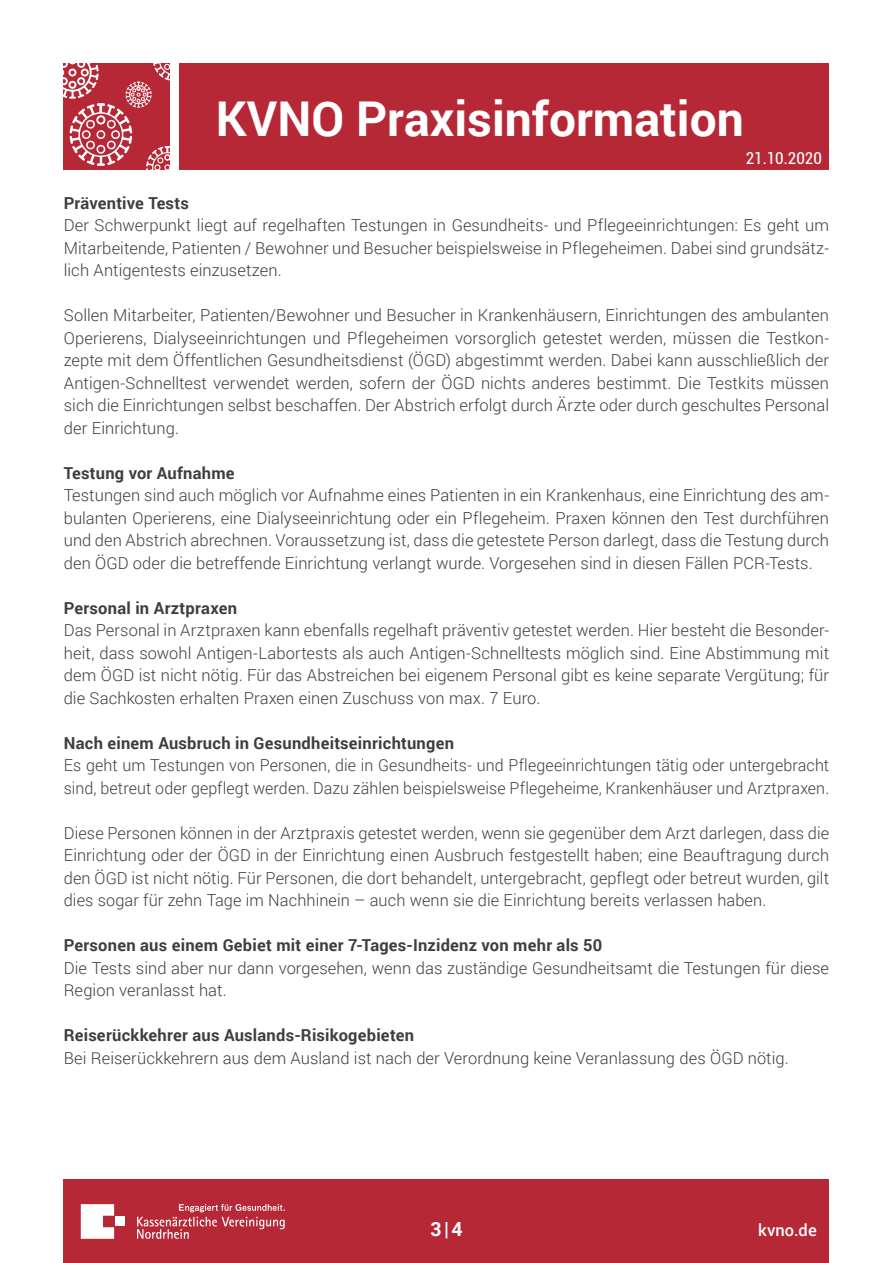
<style>
.page{position:relative;width:893px;height:1263px;background:#fff}
.page>*{position:absolute;margin:0;border:0;box-sizing:border-box;transform-origin:0 0}
.t1{font:700 48px "Roboto";color:#fff}
.t2{font:700 19.5px "Roboto";color:#fff}
.FT-11{font:300 16.5px/22.5px "Roboto";letter-spacing:.005em;color:#3e3e3f;text-align:justify}
.FT-11-2{font:700 16.5px "Roboto";letter-spacing:.015em;color:#3e3e3f}
.t3{font:condensed 16.5px "Roboto";color:#fff}
.t4{font:500 16.5px "Roboto";letter-spacing:.005em;color:#fff}
</style>
<div class="page">
<div style="left:180px;top:64px;width:649px;height:106px;background:#b72837"></div>
<svg style="left:64px;top:64px;width:106px;height:106px;background:#c44f5b"></svg>
<div style="left:64px;top:1180px;width:765px;height:83px;background:#b72837"></div>
<svg style="left:81px;top:1204px;width:33px;height:35px"></svg>
<div style="left:116px;top:1216px;width:9px;height:10px;background:#fff"></div>
<svg style="left:137px;top:1204px;width:148px;height:35px"></svg>
<h1 class="t1" style="left:216px;top:85px;width:530px">KVNO Praxisinformation</h1>
<p class="t3" style="left:746px;top:147px;width:78px">21.10.2020</p>
<p class="FT-11-2" style="left:64px;top:191px;width:127px">Präventive Tests</p>
<p class="FT-11" style="left:64px;top:213px;width:767px">Der Schwerpunkt liegt auf regelhaften Testungen in Gesundheits- und Pflegeeinrichtungen: Es geht um Mitarbeitende, Patienten / Bewohner und Besucher beispielsweise in Pflegeheimen. Dabei sind grundsätz&shy;lich Antigentests einzusetzen.</p>
<p class="FT-11" style="left:64px;top:303px;width:767px">Sollen Mitarbeiter, Patienten/Bewohner und Besucher in Krankenhäusern, Einrichtungen des ambulanten Operierens, Dialyseeinrichtungen und Pflegeheimen vorsorglich getestet werden, müssen die Testkon&shy;zepte mit dem Öffentlichen Gesundheitsdienst (ÖGD) abgestimmt werden. Dabei kann ausschließlich der Antigen-Schnelltest verwendet werden, sofern der ÖGD nichts anderes bestimmt. Die Testkits müssen sich die Einrichtungen selbst beschaffen. Der Abstrich erfolgt durch Ärzte oder durch geschultes Personal der Einrichtung.</p>
<p class="FT-11-2" style="left:64px;top:461px;width:172px">Testung vor Aufnahme</p>
<p class="FT-11" style="left:64px;top:483px;width:767px">Testungen sind auch möglich vor Aufnahme eines Patienten in ein Krankenhaus, eine Einrichtung des am&shy;bulanten Operierens, eine Dialyseeinrichtung oder ein Pflegeheim. Praxen können den Test durchführen und den Abstrich abrechnen. Voraussetzung ist, dass die getestete Person darlegt, dass die Testung durch den ÖGD oder die betreffende Einrichtung verlangt wurde. Vorgesehen sind in diesen Fällen PCR-Tests.</p>
<p class="FT-11-2" style="left:64px;top:596px;width:175px">Personal in Arztpraxen</p>
<p class="FT-11" style="left:64px;top:618px;width:767px">Das Personal in Arztpraxen kann ebenfalls regelhaft präventiv getestet werden. Hier besteht die Besonder&shy;heit, dass sowohl Antigen-Labortests als auch Antigen-Schnelltests möglich sind. Eine Abstimmung mit dem ÖGD ist nicht nötig. Für das Abstreichen bei eigenem Personal gibt es keine separate Vergütung; für die Sachkosten erhalten Praxen einen Zuschuss von max. 7 Euro.</p>
<p class="FT-11-2" style="left:64px;top:731px;width:392px">Nach einem Ausbruch in Gesundheitseinrichtungen</p>
<p class="FT-11" style="left:64px;top:753px;width:767px">Es geht um Testungen von Personen, die in Gesundheits- und Pflegeeinrichtungen tätig oder untergebracht sind, betreut oder gepflegt werden. Dazu zählen beispielsweise Pflegeheime, Krankenhäuser und Arztpraxen.</p>
<p class="FT-11" style="left:64px;top:821px;width:767px">Diese Personen können in der Arztpraxis getestet werden, wenn sie gegenüber dem Arzt darlegen, dass die Einrichtung oder der ÖGD in der Einrichtung einen Ausbruch festgestellt haben; eine Beauftragung durch den ÖGD ist nicht nötig. Für Personen, die dort behandelt, untergebracht, gepflegt oder betreut wurden, gilt dies sogar für zehn Tage im Nachhinein – auch wenn sie die Einrichtung bereits verlassen haben.</p>
<p class="FT-11-2" style="left:64px;top:934px;width:540px">Personen aus einem Gebiet mit einer 7-Tages-Inzidenz von mehr als 50</p>
<p class="FT-11" style="left:64px;top:956px;width:767px">Die Tests sind aber nur dann vorgesehen, wenn das zuständige Gesundheitsamt die Testungen für diese<br>Region veranlasst hat.</p>
<p class="FT-11-2" style="left:64px;top:1024px;width:352px">Reiserückkehrer aus Auslands-Risikogebieten</p>
<p class="FT-11" style="left:64px;top:1046px;width:727px">Bei Reiserückkehrern aus dem Ausland ist nach der Verordnung keine Veranlassung des ÖGD nötig.</p>
<p class="t2" style="left:430px;top:1215px;width:34px">3|4</p>
<p class="t4" style="left:758px;top:1218px;width:60px">kvno.de</p>
</div>
